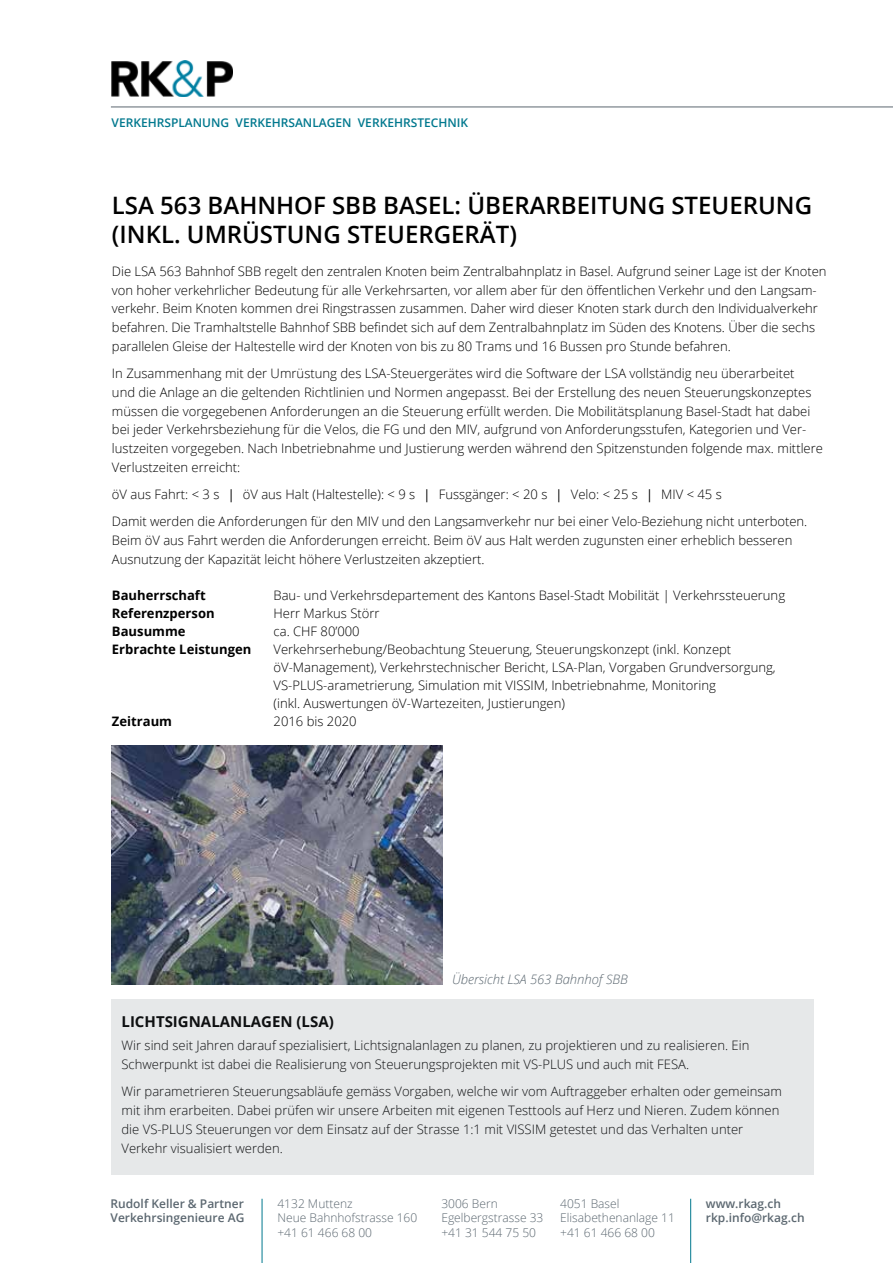
<style>
.page{position:relative;width:893px;height:1263px;background:#fff}
.page>*{position:absolute;margin:0;border:0;box-sizing:border-box;transform-origin:0 0}
.t1{font:600 24px/28.8px "Open Sans";color:#000}
.t2{font:700 15px "Open Sans";color:#000}
.t3{font:300 13.05px/18.8px "Open Sans";color:#000}
.t4{font:700 13.05px "Open Sans";color:#000}
.t5{font:italic 300 13.05px "Open Sans";color:#5b6770}
.t6{font:300 12px/14.4px "Open Sans";color:#5b6770}
.t7{font:600 12px/14.4px "Open Sans";color:#5b6770}
.t8{font:600 12px "Open Sans";color:#00788e}
.s1{font-family:"Frutiger LT Std"}
</style>
<div class="page">
<img style="left:112px;top:746px;width:330px;height:239px">
<div style="left:111px;top:1000px;width:703px;height:175px;background:#e6e8e9"></div>
<hr style="left:262px;top:1199px;width:1px;height:64px;background:#00788e">
<hr style="left:690px;top:1199px;width:1px;height:64px;background:#00788e">
<img style="left:111px;top:60px;width:122px;height:36px">
<hr style="left:111px;top:107px;width:782px;height:1px;background:#5b6770">
<p class="t8" style="left:112px;top:114px;width:358px">VERKEHRSPLANUNG VERKEHRSANLAGEN VERKEHRSTECHNIK</p>
<h1 class="t1" style="left:112px;top:190px;width:702px">LSA 563 BAHNHOF SBB BASEL: ÜBERARBEITUNG STEUERUNG (INKL. UMRÜSTUNG STEUERGERÄT)</h1>
<p class="t3" style="left:112px;top:261px;width:716px">Die LSA 563 Bahnhof SBB regelt den zentralen Knoten beim Zentralbahnplatz in Basel. Aufgrund seiner Lage ist der Knoten von hoher verkehrlicher Bedeutung für alle Verkehrsarten, vor allem aber für den öffentlichen Verkehr und den Langsam&shy;verkehr. Beim Knoten kommen drei Ringstrassen zusammen. Daher wird dieser Knoten stark durch den Individualverkehr befahren. Die Tramhaltstelle Bahnhof SBB befindet sich auf dem Zentralbahnplatz im Süden des Knotens. Über die sechs parallelen Gleise der Haltestelle wird der Knoten von bis zu 80 Trams und 16 Bussen pro Stunde befahren.</p>
<p class="t3" style="left:112px;top:364px;width:713px">In Zusammenhang mit der Umrüstung des LSA-Steuergerätes wird die Software der LSA vollständig neu überarbeitet<br>und die Anlage an die geltenden Richtlinien und Normen angepasst. Bei der Erstellung des neuen Steuerungskonzeptes müssen die vorgegebenen Anforderungen an die Steuerung erfüllt werden. Die Mobilitätsplanung Basel-Stadt hat dabei bei jeder Verkehrsbeziehung für die Velos, die FG und den MIV, aufgrund von Anforderungsstufen, Kategorien und Ver&shy;lustzeiten vorgegeben. Nach Inbetriebnahme und Justierung werden während den Spitzenstunden folgende max. mittlere Verlustzeiten erreicht:</p>
<p class="t3" style="left:112px;top:480px;width:697px;line-height:27.3px">öV aus Fahrt: &lt; 3 s <span class="s1">|</span> öV aus Halt (Haltestelle): &lt; 9 s <span class="s1">|</span> Fussgänger: &lt; 20 s <span class="s1">|</span> Velo: &lt; 25 s <span class="s1">|</span> MIV &lt; 45 s<br>Damit werden die Anforderungen für den MIV und den Langsamverkehr nur bei einer Velo-Beziehung nicht unterboten.</p>
<p class="t3" style="left:112px;top:531px;width:682px">Beim öV aus Fahrt werden die Anforderungen erreicht. Beim öV aus Halt werden zugunsten einer erheblich besseren<br>Ausnutzung der Kapazität leicht höhere Verlustzeiten akzeptiert.</p>
<p class="t4" style="left:112px;top:586px;width:95px">Bauherrschaft</p>
<p class="t3" style="left:274px;top:585px;width:513px">Bau- und Verkehrsdepartement des Kantons Basel-Stadt Mobilität | Verkehrssteuerung</p>
<p class="t4" style="left:112px;top:604px;width:104px">Referenzperson</p>
<p class="t3" style="left:274px;top:603px;width:108px">Herr Markus Störr</p>
<p class="t4" style="left:112px;top:622px;width:75px">Bausumme</p>
<p class="t3" style="left:274px;top:621px;width:88px">ca. CHF 80’000</p>
<p class="t4" style="left:112px;top:640px;width:141px">Erbrachte Leistungen</p>
<p class="t3" style="left:274px;top:640px;width:504px;line-height:18px">Verkehrserhebung/Beobachtung Steuerung, Steuerungskonzept (inkl. Konzept öV-Management), Verkehrstechnischer Bericht, LSA-Plan, Vorgaben Grundversorgung, VS-PLUS-arametrierung, Simulation mit VISSIM, Inbetriebnahme, Monitoring<br>(inkl. Auswertungen öV-Wartezeiten, Justierungen)</p>
<p class="t4" style="left:112px;top:712px;width:62px">Zeitraum</p>
<p class="t3" style="left:274px;top:711px;width:85px">2016 bis 2020</p>
<p class="t5" style="left:452px;top:970px;width:177px">Übersicht LSA 563 Bahnhof SBB</p>
<p class="t2" style="left:122px;top:1011px;width:214px">LICHTSIGNALANLAGEN (LSA)</p>
<p class="t3" style="left:122px;top:1036px;width:629px">Wir sind seit Jahren darauf spezialisiert, Lichtsignalanlagen zu planen, zu projektieren und zu realisieren. Ein<br>Schwerpunkt ist dabei die Realisierung von Steuerungsprojekten mit VS-PLUS und auch mit FESA.</p>
<p class="t3" style="left:122px;top:1082px;width:662px">Wir parametrieren Steuerungsabläufe gemäss Vorgaben, welche wir vom Auftraggeber erhalten oder gemeinsam mit ihm erarbeiten. Dabei prüfen wir unsere Arbeiten mit eigenen Testtools auf Herz und Nieren. Zudem können die VS-PLUS Steuerungen vor dem Einsatz auf der Strasse 1:1 mit VISSIM getestet und das Verhalten unter Verkehr visualisiert werden.</p>
<p class="t7" style="left:111px;top:1196px;width:135px">Rudolf Keller &amp; Partner<br>Verkehrsingenieure AG</p>
<p class="t7" style="left:706px;top:1196px;width:100px">www.rkag.ch rkp.info@rkag.ch</p>
<p class="t6" style="left:277px;top:1196px;width:141px">4132 Muttenz<br>Neue Bahnhofstrasse 160 +41 61 466 68 00</p>
<p class="t6" style="left:441px;top:1196px;width:104px">3006 Bern<br>Egelbergstrasse 33 +41 31 544 75 50</p>
<p class="t6" style="left:560px;top:1196px;width:116px">4051 Basel<br>Elisabethenanlage 11 +41 61 466 68 00</p>
</div>
